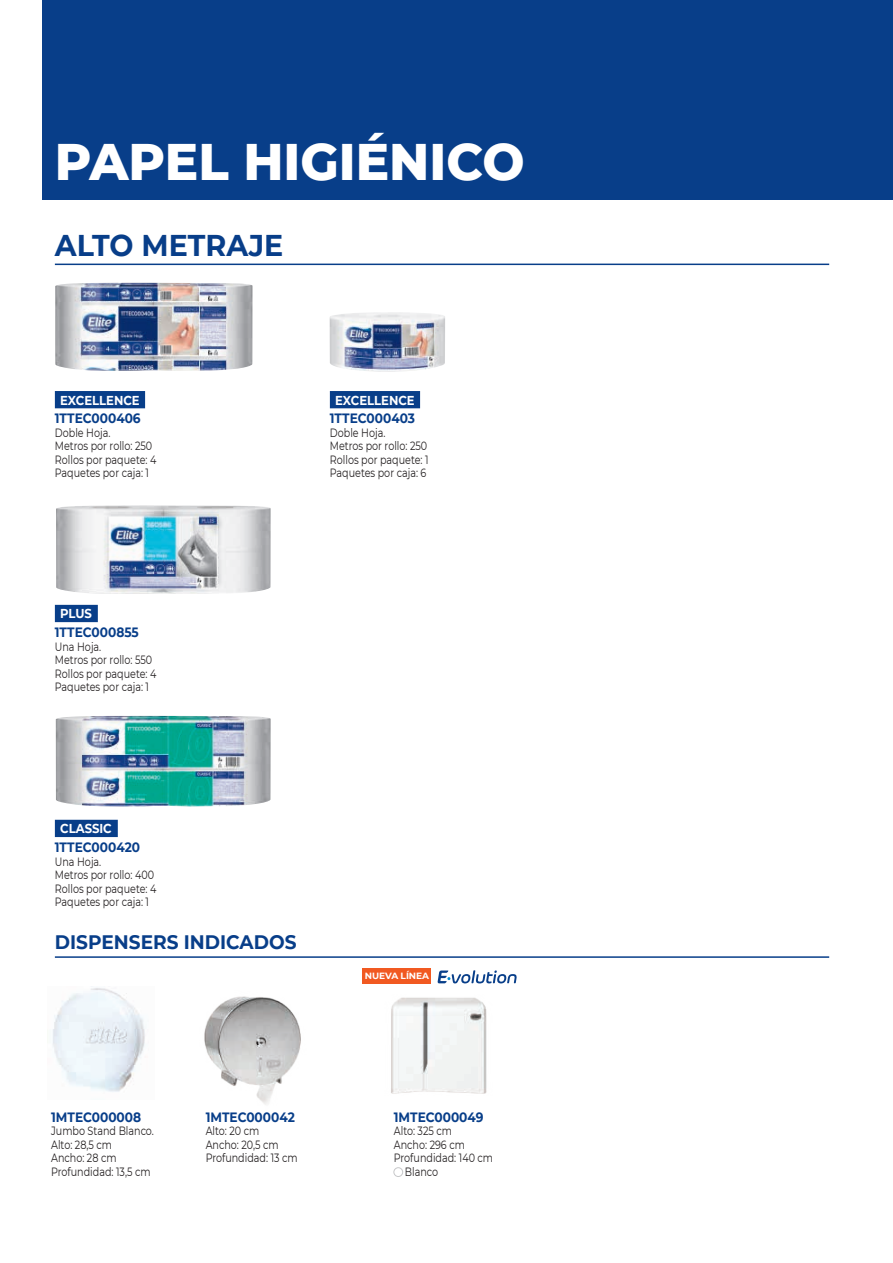
<style>
.page{position:relative;width:893px;height:1263px;background:#fff}
.page>*{position:absolute;margin:0;border:0;box-sizing:border-box;transform-origin:0 0}
.t1{font:800 52.5px "Montserrat";color:#fff;scale:.95 1}
.t2{font:700 30px "Montserrat";color:#083e89;scale:.95 1}
.t3{font:700 19.5px "Montserrat";color:#083e89;scale:.95 1}
.t4{font:700 13.5px "Montserrat";color:#083e89;scale:.9 1}
.t5{font:700 12.9px "Montserrat";color:#fff;scale:.9 1}
.t6{font:12px/13.5px "Montserrat";color:#231f20;scale:.8 1}
.t7{font:700 9px "Montserrat";letter-spacing:-.01em;color:#fff}
</style>
<div class="page">
<div style="left:55px;top:605px;width:43px;height:17px;background:#083e89"></div>
<div style="left:43px;top:0;width:850px;height:200px;background:#083e89"></div>
<hr style="left:55px;top:264px;width:774px;height:1px;background:#083e89">
<img style="left:55px;top:283px;width:197px;height:88px">
<img style="left:330px;top:312px;width:115px;height:60px">
<div style="left:55px;top:391px;width:90px;height:17px;background:#083e89"></div>
<div style="left:330px;top:391px;width:90px;height:17px;background:#083e89"></div>
<img style="left:52px;top:988px;width:93px;height:104px">
<img style="left:204px;top:996px;width:97px;height:109px">
<hr style="left:55px;top:956px;width:774px;height:2px;background:#083e89">
<img style="left:56px;top:505px;width:215px;height:89px">
<div style="left:55px;top:820px;width:63px;height:17px;background:#083e89"></div>
<img style="left:56px;top:716px;width:215px;height:90px">
<div style="left:394px;top:1167px;width:9px;height:10px;border:1px solid #c7c8ca;border-radius:50%"></div>
<img style="left:391px;top:997px;width:96px;height:97px">
<svg style="left:437px;top:970px;width:80px;height:14px"></svg>
<div style="left:363px;top:968px;width:68px;height:15px;background:#f15921"></div>
<h1 class="t1" style="left:55px;top:123px;width:496px">PAPEL HIGIÉNICO</h1>
<h2 class="t2" style="left:55px;top:224px;width:242px">ALTO METRAJE</h2>
<p class="t5" style="left:60px;top:391px;width:90px">EXCELLENCE</p>
<p class="t4" style="left:55px;top:408px;width:97px">1TTEC000406</p>
<p class="t6" style="left:55px;top:425px;width:128px">Doble Hoja.<br>Metros por rollo: 250<br>Rollos por paquete: 4<br>Paquetes por caja: 1</p>
<p class="t5" style="left:60px;top:604px;width:37px">PLUS</p>
<p class="t4" style="left:55px;top:623px;width:95px">1TTEC000855</p>
<p class="t6" style="left:55px;top:639px;width:128px">Una Hoja.<br>Metros por rollo: 550<br>Rollos por paquete: 4<br>Paquetes por caja: 1</p>
<p class="t5" style="left:335px;top:391px;width:90px">EXCELLENCE</p>
<p class="t4" style="left:330px;top:408px;width:96px">1TTEC000403</p>
<p class="t6" style="left:330px;top:425px;width:125px">Doble Hoja.<br>Metros por rollo: 250<br>Rollos por paquete: 1<br>Paquetes por caja: 6</p>
<p class="t5" style="left:60px;top:819px;width:59px">CLASSIC</p>
<p class="t4" style="left:55px;top:838px;width:96px">1TTEC000420</p>
<p class="t6" style="left:55px;top:854px;width:128px">Una Hoja.<br>Metros por rollo: 400<br>Rollos por paquete: 4<br>Paquetes por caja: 1</p>
<h3 class="t3" style="left:55px;top:928px;width:256px">DISPENSERS INDICADOS</h3>
<p class="t7" style="left:365px;top:970px;width:66px">NUEVA LÍNEA</p>
<p class="t4" style="left:51px;top:1107px;width:101px">1MTEC000008</p>
<p class="t6" style="left:51px;top:1124px;width:130px">Jumbo Stand Blanco.<br>Alto: 28,5 cm<br>Ancho: 28 cm<br>Profundidad: 13,5 cm</p>
<p class="t4" style="left:206px;top:1107px;width:101px">1MTEC000042</p>
<p class="t6" style="left:206px;top:1124px;width:116px">Alto: 20 cm<br>Ancho: 20,5 cm<br>Profundidad: 13 cm</p>
<p class="t4" style="left:394px;top:1107px;width:101px">1MTEC000049</p>
<p class="t6" style="left:394px;top:1124px;width:74px">Alto: 325 cm</p>
<p class="t6" style="left:394px;top:1137px;width:90px">Ancho: 296 cm</p>
<p class="t6" style="left:394px;top:1151px;width:126px">Profundidad: 140 cm</p>
<p class="t6" style="left:405px;top:1165px;width:43px">Blanco</p>
</div>
